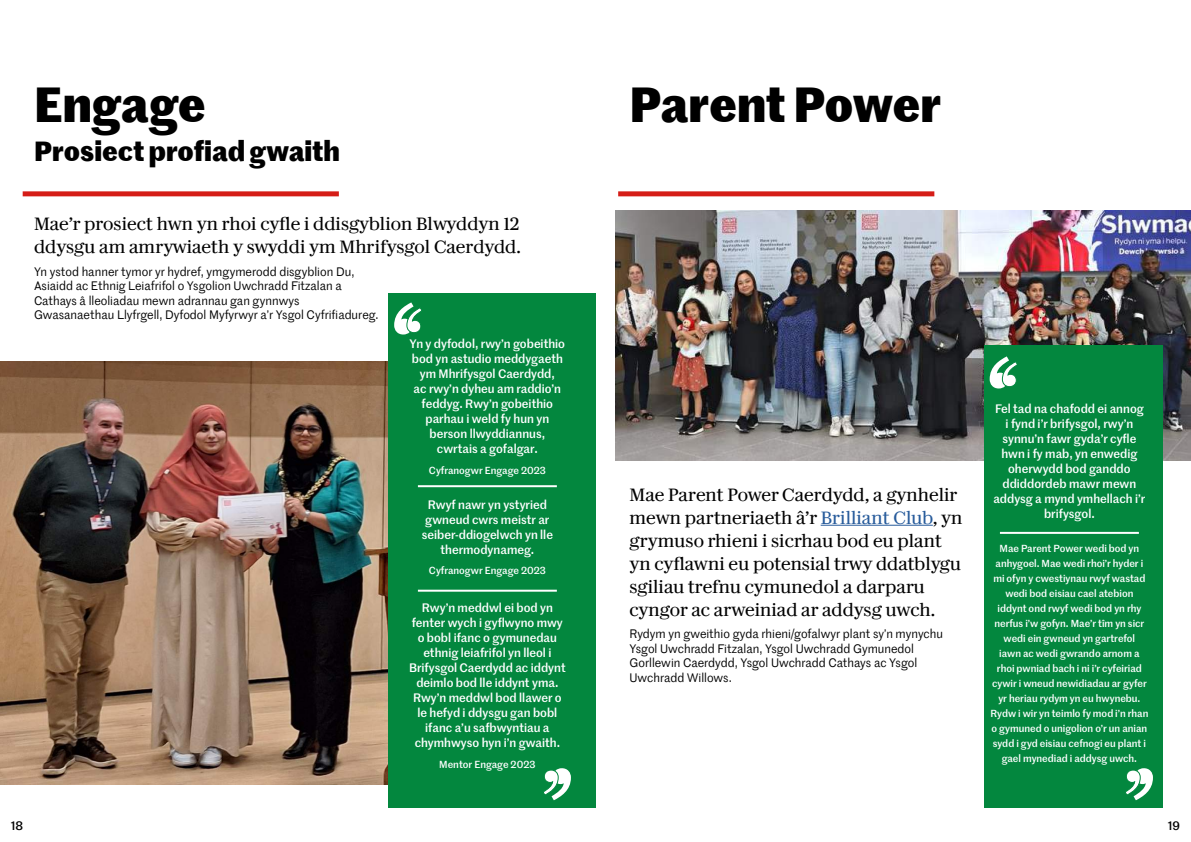
<style>
.page{position:relative;width:1191px;height:842px;background:#fff}
.page>*{position:absolute;margin:0;border:0;box-sizing:border-box;transform-origin:0 0}
.t1{font:700 48px "Marr Sans TT";letter-spacing:-.005em;color:#000}
.t2{font:700 27px "Marr Sans TT";color:#000}
.t3{font:18px/23px "Darby Serif Text TT";color:#000}
.t4{font:500 12px/15px "Marr Sans";color:#fff;text-align:center}
.t5{font:12px/14.4px "Marr Sans TT";color:#000}
.t6{font:500 12px "Marr Sans";color:#000}
.t7{font:500 10px/15px "Marr Sans";color:#fff;text-align:center}
.s1{color:#275b9b}
</style>
<div class="page">
<img style="left:615px;top:211px;width:576px;height:250px">
<img style="left:0;top:361px;width:388px;height:423px">
<hr style="left:820px;top:525px;width:112px;height:1px;background:#275b9b">
<div style="left:23px;top:191px;width:316px;height:5px;background:#d51d17"></div>
<div style="left:618px;top:191px;width:316px;height:5px;background:#d51d17"></div>
<div style="left:388px;top:293px;width:207px;height:515px;background:#03873e"></div>
<svg style="left:394px;top:302px;width:27px;height:32px"></svg>
<svg style="left:544px;top:768px;width:27px;height:32px"></svg>
<hr style="left:418px;top:485px;width:139px;height:2px;background:#fff">
<hr style="left:418px;top:590px;width:139px;height:2px;background:#fff">
<div style="left:984px;top:345px;width:178px;height:463px;background:#03873e"></div>
<svg style="left:989px;top:356px;width:28px;height:32px"></svg>
<svg style="left:1126px;top:768px;width:27px;height:32px"></svg>
<hr style="left:1000px;top:532px;width:138px;height:2px;background:#fff">
<h1 class="t1" style="left:34px;top:68px;width:173px">Engage</h1>
<h2 class="t2" style="left:34px;top:130px;width:307px">Prosiect profiad gwaith</h2>
<h3 class="t3" style="left:34px;top:211px;width:488px">Mae’r prosiect hwn yn rhoi cyfle i ddisgyblion Blwyddyn 12 ddysgu am amrywiaeth y swyddi ym Mhrifysgol Caerdydd.</h3>
<p class="t5" style="left:34px;top:264px;width:346px">Yn ystod hanner tymor yr hydref, ymgymerodd disgyblion Du, Asiaidd ac Ethnig Leiafrifol o Ysgolion Uwchradd Fitzalan a Cathays â lleoliadau mewn adrannau gan gynnwys Gwasanaethau Llyfrgell, Dyfodol Myfyrwyr a’r Ysgol Cyfrifiadureg.</p>
<p class="t4" style="left:409px;top:336px;width:157px">Yn y dyfodol, rwy’n gobeithio bod yn astudio meddygaeth ym Mhrifysgol Caerdydd,<br>ac rwy’n dyheu am raddio’n feddyg. Rwy’n gobeithio parhau i weld fy hun yn berson llwyddiannus, cwrtais a gofalgar.</p>
<p class="t7" style="left:429px;top:462px;width:119px">Cyfranogwr Engage 2023</p>
<p class="t4" style="left:422px;top:496px;width:133px">Rwyf nawr yn ystyried gwneud cwrs meistr ar seiber-ddiogelwch yn lle thermodynameg.</p>
<p class="t7" style="left:429px;top:563px;width:119px">Cyfranogwr Engage 2023</p>
<p class="t4" style="left:409px;top:599px;width:158px">Rwy’n meddwl ei bod yn fenter wych i gyflwyno mwy o bobl ifanc o gymunedau ethnig leiafrifol yn lleol i<br>Brifysgol Caerdydd ac iddynt deimlo bod lle iddynt yma.<br>Rwy’n meddwl bod llawer o le hefyd i ddysgu gan bobl ifanc a’u safbwyntiau a chymhwyso hyn i’n gwaith.</p>
<p class="t7" style="left:439px;top:756px;width:98px">Mentor Engage 2023</p>
<h1 class="t1" style="left:629px;top:68px;width:313px">Parent Power</h1>
<h3 class="t3" style="left:629px;top:481px;width:334px">Mae Parent Power Caerdydd, a gynhelir mewn partneriaeth â’r <span class="s1">Brilliant Club</span>, yn grymuso rhieni i sicrhau bod eu plant yn cyflawni eu potensial trwy ddatblygu sgiliau trefnu cymunedol a darparu cyngor ac arweiniad ar addysg uwch.</h3>
<p class="t5" style="left:629px;top:626px;width:315px">Rydym yn gweithio gyda rhieni/gofalwyr plant sy’n mynychu Ysgol Uwchradd Fitzalan, Ysgol Uwchradd Gymunedol Gorllewin Caerdydd, Ysgol Uwchradd Cathays ac Ysgol Uwchradd Willows.</p>
<p class="t4" style="left:993px;top:401px;width:154px">Fel tad na chafodd ei annog i fynd i’r brifysgol, rwy’n synnu’n fawr gyda’r cyfle hwn i fy mab, yn enwedig oherwydd bod ganddo ddiddordeb mawr mewn addysg a mynd ymhellach i’r brifysgol.</p>
<p class="t7" style="left:990px;top:541px;width:160px">Mae Parent Power wedi bod yn anhygoel. Mae wedi rhoi’r hyder i mi ofyn y cwestiynau rwyf wastad wedi bod eisiau cael atebion iddynt ond rwyf wedi bod yn rhy nerfus i’w gofyn. Mae’r tîm yn sicr wedi ein gwneud yn gartrefol<br>iawn ac wedi gwrando arnom a rhoi pwniad bach i ni i’r cyfeiriad cywir i wneud newidiadau ar gyfer yr heriau rydym yn eu hwynebu.<br>Rydw i wir yn teimlo fy mod i’n rhan o gymuned o unigolion o’r un anian sydd i gyd eisiau cefnogi eu plant i gael mynediad i addysg uwch.</p>
<p class="t6" style="left:11px;top:816px;width:14px">18</p>
<p class="t6" style="left:1167px;top:816px;width:14px">19</p>
</div>
